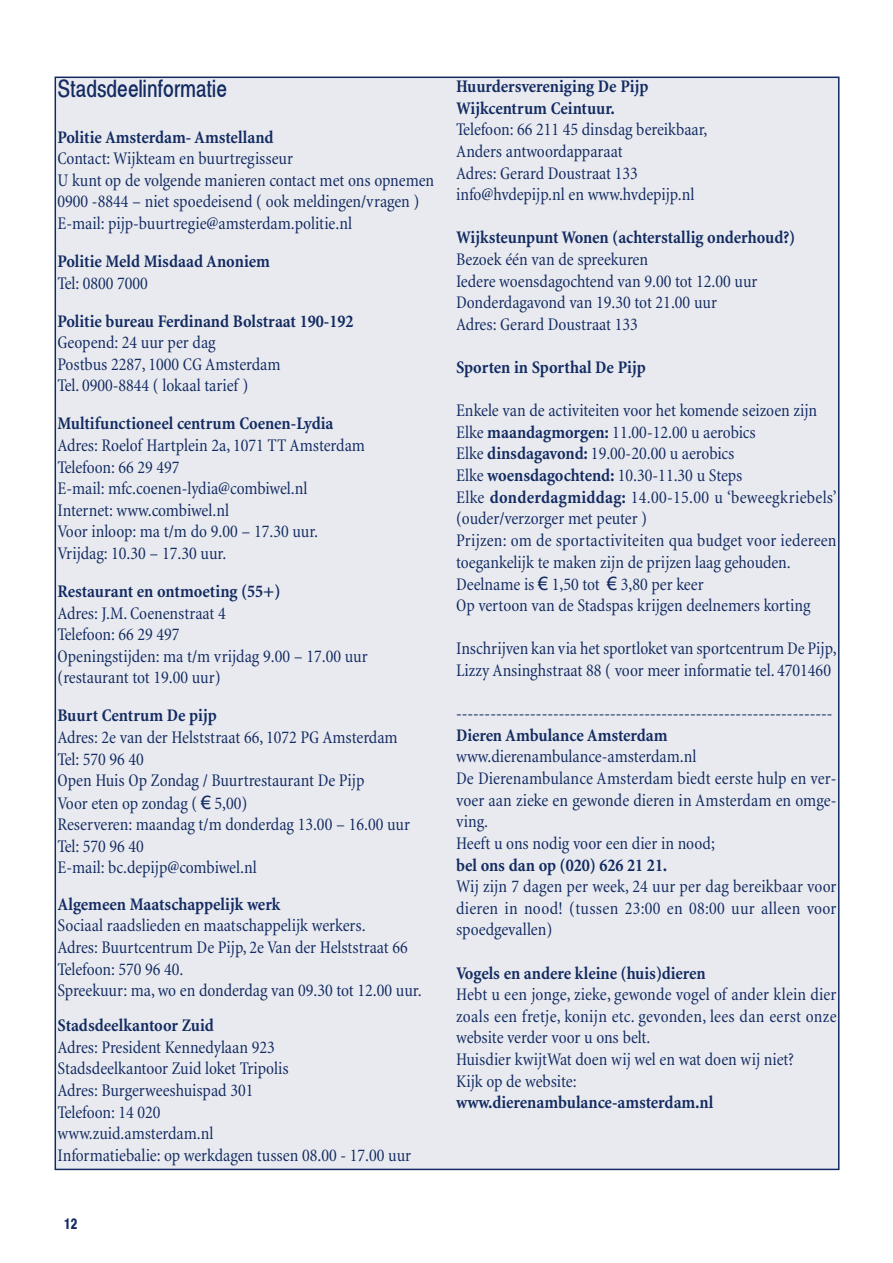
<style>
.page{position:relative;width:893px;height:1263px;background:#fff}
.page>*{position:absolute;margin:0;border:0;box-sizing:border-box;transform-origin:0 0}
.t1{font:24px "Xerox Sans Serif Narrow FC";color:#132b62}
.t2{font:condensed 18px/21.6px "Minion";color:#132b62}
.t3{font:700 condensed 18px/21.6px "Minion";letter-spacing:-.005em;color:#132b62}
.t4{font:700 15px "Xerox Sans Serif Narrow FC";color:#132b62}
.s1{font-family:"Tahoma";font-stretch:normal}
.s2{font-weight:700}
</style>
<div class="page">
<div style="left:56px;top:78px;width:782px;height:1091px;background:#e8eaef"></div>
<h1 class="t1" style="left:58px;top:80px;width:171px">Stadsdeelinformatie</h1>
<p class="t3" style="left:58px;top:128px;width:218px">Politie Amsterdam- Amstelland</p>
<p class="t2" style="left:58px;top:149px;width:378px">Contact: Wijkteam en buurtregisseur<br>U kunt op de volgende manieren contact met ons opnemen 0900 -8844 – niet spoedeisend ( ook meldingen/vragen )<br>E-mail: pijp-buurtregie@amsterdam.politie.nl</p>
<p class="t3" style="left:58px;top:252px;width:214px">Politie Meld Misdaad Anoniem</p>
<p class="t2" style="left:58px;top:274px;width:92px">Tel: 0800 7000</p>
<p class="t3" style="left:58px;top:312px;width:298px">Politie bureau Ferdinand Bolstraat 190-192</p>
<p class="t2" style="left:58px;top:333px;width:225px">Geopend: 24 uur per dag<br>Postbus 2287, 1000 CG Amsterdam<br>Tel. 0900-8844 ( lokaal tarief )</p>
<p class="t3" style="left:58px;top:414px;width:277px">Multifunctioneel centrum Coenen-Lydia</p>
<p class="t2" style="left:58px;top:436px;width:309px">Adres: Roelof Hartplein 2a, 1071 TT Amsterdam Telefoon: 66 29 497<br>E-mail: mfc.coenen-lydia@combiwel.nl Internet: www.combiwel.nl<br>Voor inloop: ma t/m do 9.00 – 17.30 uur.<br>Vrijdag: 10.30 – 17.30 uur.</p>
<p class="t3" style="left:58px;top:582px;width:224px">Restaurant en ontmoeting (55+)</p>
<p class="t2" style="left:58px;top:604px;width:312px">Adres: J.M. Coenenstraat 4<br>Telefoon: 66 29 497<br>Openingstijden: ma t/m vrijdag 9.00 – 17.00 uur (restaurant tot 19.00 uur)</p>
<p class="t3" style="left:58px;top:706px;width:161px">Buurt Centrum De pijp</p>
<p class="t2" style="left:58px;top:728px;width:354px">Adres: 2e van der Helststraat 66, 1072 PG Amsterdam Tel: 570 96 40<br>Open Huis Op Zondag / Buurtrestaurant De Pijp<br>Voor eten op zondag ( <span class="s1">€</span> 5,00)<br>Reserveren: maandag t/m donderdag 13.00 – 16.00 uur Tel: 570 96 40<br>E-mail: bc.depijp@combiwel.nl</p>
<p class="t3" style="left:58px;top:895px;width:225px">Algemeen Maatschappelijk werk</p>
<p class="t2" style="left:58px;top:916px;width:366px">Sociaal raadslieden en maatschappelijk werkers.<br>Adres: Buurtcentrum De Pijp, 2e Van der Helststraat 66<br>Telefoon: 570 96 40.<br>Spreekuur: ma,wo en donderdag van 09.30 tot 12.00 uur.</p>
<p class="t3" style="left:58px;top:1016px;width:158px">Stadsdeelkantoor Zuid</p>
<p class="t2" style="left:58px;top:1038px;width:355px">Adres: President Kennedylaan 923<br>Stadsdeelkantoor Zuid loket Tripolis<br>Adres: Burgerweeshuispad 301<br>Telefoon: 14 020<br>www.zuid.amsterdam.nl<br>Informatiebalie: op werkdagen tussen 08.00 - 17.00 uur</p>
<p class="t4" style="left:64px;top:1218px;width:15px">12</p>
<p class="t3" style="left:456px;top:77px;width:194px">Huurdersvereniging De Pijp<br>Wijkcentrum Ceintuur.</p>
<p class="t2" style="left:456px;top:120px;width:253px">Telefoon: 66 211 45 dinsdag bereikbaar, Anders antwoordapparaat<br>Adres: Gerard Doustraat 133 info@hvdepijp.nl en www.hvdepijp.nl</p>
<p class="t3" style="left:456px;top:228px;width:340px">Wijksteunpunt Wonen (achterstallig onderhoud?)</p>
<p class="t2" style="left:456px;top:250px;width:303px">Bezoek één van de spreekuren<br>Iedere woensdagochtend van 9.00 tot 12.00 uur Donderdagavond van 19.30 tot 21.00 uur Adres: Gerard Doustraat 133</p>
<p class="t3" style="left:456px;top:358px;width:191px">Sporten in Sporthal De Pijp</p>
<p class="t2" style="left:456px;top:401px;width:382px">Enkele van de activiteiten voor het komende seizoen zijn Elke <span class="s2">maandagmorgen:</span> 11.00-12.00 u aerobics<br>Elke <span class="s2">dinsdagavond:</span> 19.00-20.00 u aerobics<br>Elke <span class="s2">woensdagochtend:</span> 10.30-11.30 u Steps<br>Elke <span class="s2">donderdagmiddag:</span> 14.00-15.00 u ‘beweegkriebels’ (ouder/verzorger met peuter )<br>Prijzen: om de sportactiviteiten qua budget voor iedereen toegankelijk te maken zijn de prijzen laag gehouden.<br>Deelname is <span class="s1">€</span> 1,50 tot <span class="s1">€</span> 3,80 per keer<br>Op vertoon van de Stadspas krijgen deelnemers korting</p>
<p class="t2" style="left:456px;top:639px;width:382px">Inschrijven kan via het sportloket van sportcentrum De Pijp,<br>Lizzy Ansinghstraat 88 ( voor meer informatie tel. 4701460</p>
<p class="t2" style="left:456px;top:704px;width:378px">------------------------------------------------------------------</p>
<p class="t3" style="left:456px;top:726px;width:213px">Dieren Ambulance Amsterdam</p>
<p class="t2" style="left:456px;top:747px;width:382px">www.dierenambulance-amsterdam.nl<br>De Dierenambulance Amsterdam biedt eerste hulp en ver&shy;voer aan zieke en gewonde dieren in Amsterdam en omge&shy;ving.<br>Heeft u ons nodig voor een dier in nood;</p>
<p class="t3" style="left:456px;top:855px;width:212px">bel ons dan op (020) 626 21 21.</p>
<p class="t2" style="left:456px;top:877px;width:382px;text-align:justify">Wij zijn 7 dagen per week, 24 uur per dag bereikbaar voor dieren in nood! (tussen 23:00 en 08:00 uur alleen voor spoedgevallen)</p>
<p class="t3" style="left:456px;top:963px;width:251px">Vogels en andere kleine (huis)dieren</p>
<p class="t2" style="left:456px;top:985px;width:382px">Hebt u een jonge, zieke, gewonde vogel of ander klein dier zoals een fretje, konijn etc. gevonden, lees dan eerst onze website verder voor u ons belt.<br>Huisdier kwijtWat doen wij wel en wat doen wij niet?<br>Kijk op de website:</p>
<p class="t3" style="left:456px;top:1093px;width:259px">www.dierenambulance-amsterdam.nl</p>
</div>
